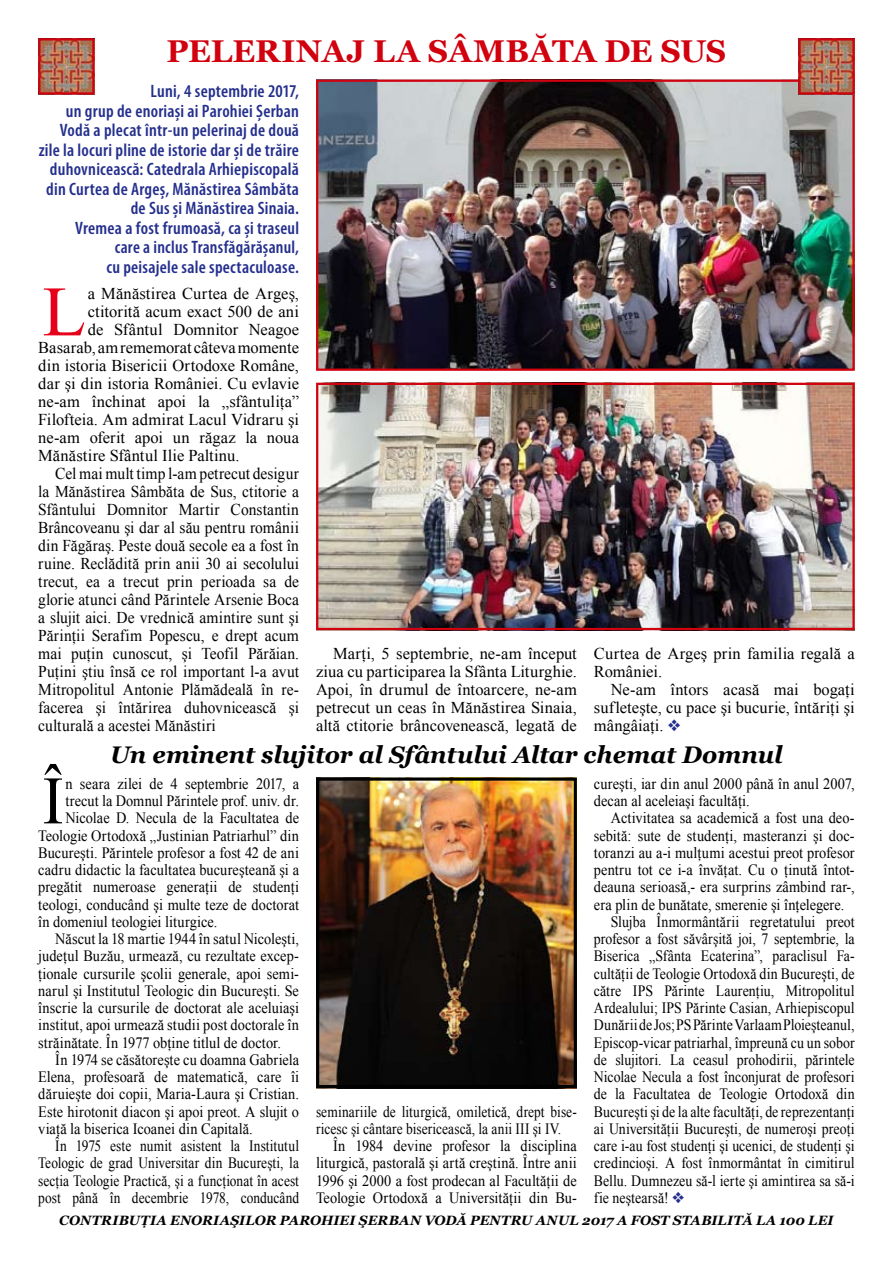
<style>
.page{position:relative;width:893px;height:1263px;background:#fff}
.page>*{position:absolute;margin:0;border:0;box-sizing:border-box;transform-origin:0 0}
.t1{font:70.8px "Times New Roman";color:#e60019}
.t2{font:67.8px "Times New Roman";color:#000;scale:.93 1}
.t3{font:700 31.5px "Georgia";color:#d1010e}
.t4{font:italic 700 24px "Georgia";letter-spacing:-.005em;color:#000}
.t5{font:600 condensed 18px/19.5px "Myriad Pro";letter-spacing:.015em;color:#242f8d;text-align:right}
.t6{font:16.5px/18px "Times New Roman";letter-spacing:.005em;color:#000;text-align:justify}
.t7{font:16.5px "Times New Roman";letter-spacing:.005em;color:#000;scale:.94 1}
.t8{font:15.75px/17.2px "Times New Roman";letter-spacing:.005em;color:#000;scale:.91 1}
.t9{font:15.75px "Times New Roman";letter-spacing:.005em;color:#000;scale:.88 1}
.t10{font:15.75px "Times New Roman";letter-spacing:.005em;color:#000;scale:.85 1}
.t11{font:italic 700 13.5px "Georgia";color:#000}
.s1{color:#242f8d}
</style>
<div class="page">
<img style="left:319px;top:83px;width:533px;height:285px">
<div style="left:316px;top:80px;width:539px;height:291px;border:2px solid #d1010e"></div>
<img style="left:41px;top:41px;width:51px;height:51px">
<div style="left:38px;top:38px;width:57px;height:57px;border:2px solid #d1010e"></div>
<img style="left:801px;top:41px;width:51px;height:51px">
<div style="left:798px;top:38px;width:57px;height:57px;border:2px solid #d1010e"></div>
<img style="left:319px;top:386px;width:533px;height:241px">
<div style="left:316px;top:383px;width:539px;height:247px;border:2px solid #d1010e"></div>
<img style="left:320px;top:781px;width:253px;height:303px">
<div style="left:316px;top:777px;width:261px;height:311px;border:3px solid #000"></div>
<h3 class="t3" style="left:167px;top:33px;width:561px">PELERINAJ LA SÂMBĂTA DE SUS</h3>
<p class="t5" style="left:39px;top:81px;width:262px">Luni, 4 septembrie 2017,<br>un grup de enoriași ai Parohiei Șerban Vodă a plecat într-un pelerinaj de două zile la locuri pline de istorie dar și de trăire duhovnicească: Catedrala Arhiepiscopală din Curtea de Argeș, Mănăstirea Sâmbăta de Sus și Mănăstirea Sinaia.<br>Vremea a fost frumoasă, ca și traseul<br>care a inclus Transfăgărășanul,<br>cu peisajele sale spectaculoase.</p>
<h1 class="t1" style="left:43px;top:264px;width:45px">L</h1>
<p class="t6" style="left:88px;top:285px;width:213px">a Mănăstirea Curtea de Argeş,</p>
<p class="t6" style="left:88px;top:303px;width:213px">ctitorită acum exact 500 de ani</p>
<p class="t6" style="left:88px;top:321px;width:213px">de Sfântul Domnitor Neagoe</p>
<p class="t6" style="left:38px;top:339px;width:262px">Basarab, am rememorat câteva momente</p>
<p class="t6" style="left:38px;top:357px;width:262px">din istoria Bisericii Ortodoxe Române,</p>
<p class="t6" style="left:38px;top:375px;width:262px">dar şi din istoria României. Cu evlavie</p>
<p class="t6" style="left:38px;top:393px;width:262px">ne-am închinat apoi la „sfântuliţa”</p>
<p class="t6" style="left:38px;top:411px;width:262px">Filofteia. Am admirat Lacul Vidraru şi</p>
<p class="t6" style="left:38px;top:429px;width:262px">ne-am oferit apoi un răgaz la noua</p>
<p class="t6" style="left:38px;top:447px;width:203px">Mănăstire Sfântul Ilie Paltinu.</p>
<p class="t7" style="left:55px;top:463px;width:261px">Cel mai mult timp l-am petrecut desigur</p>
<p class="t7" style="left:38px;top:481px;width:279px">la Mănăstirea Sâmbăta de Sus, ctitorie a</p>
<p class="t7" style="left:38px;top:499px;width:279px">Sfântului Domnitor Martir Constantin</p>
<p class="t7" style="left:38px;top:517px;width:279px">Brâncoveanu şi dar al său pentru românii</p>
<p class="t7" style="left:38px;top:535px;width:279px">din Făgăraş. Peste două secole ea a fost în</p>
<p class="t7" style="left:38px;top:553px;width:279px">ruine. Reclădită prin anii 30 ai secolului</p>
<p class="t7" style="left:38px;top:571px;width:279px">trecut, ea a trecut prin perioada sa de</p>
<p class="t7" style="left:38px;top:589px;width:279px">glorie atunci când Părintele Arsenie Boca</p>
<p class="t7" style="left:38px;top:607px;width:279px">a slujit aici. De vrednică amintire sunt şi</p>
<p class="t7" style="left:38px;top:625px;width:279px">Părinţii Serafim Popescu, e drept acum</p>
<p class="t7" style="left:38px;top:643px;width:279px">mai puţin cunoscut, şi Teofil Părăian.</p>
<p class="t7" style="left:38px;top:661px;width:279px">Puţini ştiu însă ce rol important l-a avut</p>
<p class="t7" style="left:38px;top:679px;width:279px">Mitropolitul Antonie Plămădeală în re-</p>
<p class="t7" style="left:38px;top:697px;width:279px">facerea şi întărirea duhovnicească şi</p>
<p class="t7" style="left:38px;top:715px;width:190px">culturală a acestei Mănăstiri</p>
<h2 class="t2" style="left:43px;top:755px;width:24px">Î</h2>
<p class="t6" style="left:316px;top:645px;width:262px;text-indent:17px">Marţi, 5 septembrie, ne-am început ziua cu participarea la Sfânta Liturghie.<br>Apoi, în drumul de întoarcere, ne-am petrecut un ceas în Mănăstirea Sinaia, altă ctitorie brâncovenească, legată de</p>
<p class="t6" style="left:594px;top:645px;width:262px">Curtea de Argeş prin familia regală a<br>României.</p>
<p class="t6" style="left:594px;top:681px;width:262px;text-indent:17px">Ne-am întors acasă mai bogaţi sufleteşte, cu pace şi bucurie, întăriţi şi mângâiaţi. <span class="s1">❖</span></p>
<h3 class="t4" style="left:110px;top:741px;width:674px">Un eminent slujitor al Sfântului Altar chemat Domnul</h3>
<p class="t8" style="left:594px;top:775px;width:288px">cureşti, iar din anul 2000 până în anul 2007, decan al aceleiaşi facultăţi.</p>
<p class="t8" style="left:611px;top:809px;width:269px">Activitatea sa academică a fost una deo-</p>
<p class="t8" style="left:594px;top:826px;width:288px">sebită: sute de studenţi, masteranzi şi doc-</p>
<p class="t8" style="left:594px;top:844px;width:288px">toranzi au a-i mulţumi acestui preot profesor</p>
<p class="t8" style="left:594px;top:861px;width:288px">pentru tot ce i-a învăţat. Cu o ţinută întot-</p>
<p class="t8" style="left:594px;top:878px;width:288px">deauna serioasă,- era surprins zâmbind rar-,</p>
<p class="t8" style="left:594px;top:895px;width:277px">era plin de bunătate, smerenie şi înţelegere.</p>
<p class="t9" style="left:611px;top:911px;width:278px">Slujba Înmormântării regretatului preot</p>
<p class="t9" style="left:594px;top:928px;width:298px">profesor a fost săvârşită joi, 7 septembrie, la</p>
<p class="t9" style="left:594px;top:945px;width:298px">Biserica „Sfânta Ecaterina”, paraclisul Fa-</p>
<p class="t9" style="left:594px;top:963px;width:298px">cultăţii de Teologie Ortodoxă din Bucureşti, de</p>
<p class="t9" style="left:594px;top:980px;width:298px">către IPS Părinte Laurenţiu, Mitropolitul</p>
<p class="t9" style="left:594px;top:997px;width:298px">Ardealului; IPS Părinte Casian, Arhiepiscopul</p>
<p class="t9" style="left:594px;top:1014px;width:298px">Dunării de Jos; PS Părinte Varlaam Ploieşteanul,</p>
<p class="t9" style="left:594px;top:1032px;width:298px">Episcop-vicar patriarhal, împreună cu un sobor</p>
<p class="t9" style="left:594px;top:1049px;width:298px">de slujitori. La ceasul prohodirii, părintele</p>
<p class="t9" style="left:594px;top:1066px;width:298px">Nicolae Necula a fost înconjurat de profesori</p>
<p class="t9" style="left:594px;top:1083px;width:298px">de la Facultatea de Teologie Ortodoxă din</p>
<p class="t9" style="left:594px;top:1101px;width:298px">Bucureşti şi de la alte facultăţi, de reprezentanţi</p>
<p class="t9" style="left:594px;top:1118px;width:298px">ai Universităţii Bucureşti, de numeroşi preoţi</p>
<p class="t9" style="left:594px;top:1135px;width:298px">care i-au fost studenţi şi ucenici, de studenţi şi</p>
<p class="t9" style="left:594px;top:1152px;width:298px">credincioşi. A fost înmormântat în cimitirul</p>
<p class="t9" style="left:594px;top:1170px;width:298px">Bellu. Dumnezeu să-l ierte şi amintirea sa să-i</p>
<p class="t9" style="left:594px;top:1187px;width:104px">fie neştearsă! <span class="s1">❖</span></p>
<p class="t8" style="left:65px;top:775px;width:258px">n seara zilei de 4 septembrie 2017, a</p>
<p class="t8" style="left:65px;top:792px;width:258px">trecut la Domnul Părintele prof. univ. dr.</p>
<p class="t8" style="left:65px;top:809px;width:258px">Nicolae D. Necula de la Facultatea de</p>
<p class="t8" style="left:38px;top:826px;width:288px">Teologie Ortodoxă „Justinian Patriarhul” din</p>
<p class="t8" style="left:38px;top:844px;width:288px">Bucureşti. Părintele profesor a fost 42 de ani</p>
<p class="t8" style="left:38px;top:861px;width:288px">cadru didactic la facultatea bucureşteană şi a</p>
<p class="t8" style="left:38px;top:878px;width:288px">pregătit numeroase generaţii de studenţi</p>
<p class="t8" style="left:38px;top:895px;width:288px">teologi, conducând şi multe teze de doctorat</p>
<p class="t8" style="left:38px;top:913px;width:198px">în domeniul teologiei liturgice.</p>
<p class="t8" style="left:55px;top:930px;width:269px">Născut la 18 martie 1944 în satul Nicoleşti,</p>
<p class="t8" style="left:38px;top:947px;width:288px">judeţul Buzău, urmează, cu rezultate excep-</p>
<p class="t8" style="left:38px;top:964px;width:288px">ţionale cursurile şcolii generale, apoi semi-</p>
<p class="t8" style="left:38px;top:982px;width:288px">narul şi Institutul Teologic din Bucureşti. Se</p>
<p class="t8" style="left:38px;top:999px;width:288px">înscrie la cursurile de doctorat ale aceluiaşi</p>
<p class="t8" style="left:38px;top:1016px;width:288px">institut, apoi urmează studii post doctorale în</p>
<p class="t8" style="left:38px;top:1033px;width:268px">străinătate. În 1977 obţine titlul de doctor.</p>
<p class="t8" style="left:55px;top:1051px;width:269px">În 1974 se căsătoreşte cu doamna Gabriela</p>
<p class="t8" style="left:38px;top:1068px;width:288px">Elena, profesoară de matematică, care îi</p>
<p class="t8" style="left:38px;top:1085px;width:288px">dăruieşte doi copii, Maria-Laura şi Cristian.</p>
<p class="t8" style="left:38px;top:1102px;width:288px">Este hirotonit diacon şi apoi preot. A slujit o</p>
<p class="t8" style="left:38px;top:1120px;width:237px">viaţă la biserica Icoanei din Capitală.</p>
<p class="t10" style="left:55px;top:1135px;width:288px">În 1975 este numit asistent la Institutul</p>
<p class="t10" style="left:38px;top:1152px;width:308px">Teologic de grad Universitar din Bucureşti, la</p>
<p class="t10" style="left:38px;top:1170px;width:308px">secţia Teologie Practică, şi a funcţionat în acest</p>
<p class="t10" style="left:38px;top:1187px;width:308px">post până în decembrie 1978, conducând</p>
<p class="t10" style="left:316px;top:1101px;width:308px">seminariile de liturgică, omiletică, drept bise-</p>
<p class="t10" style="left:316px;top:1118px;width:290px">ricesc şi cântare bisericească, la anii III şi IV.</p>
<p class="t8" style="left:333px;top:1137px;width:269px">În 1984 devine profesor la disciplina</p>
<p class="t8" style="left:316px;top:1154px;width:288px">liturgică, pastorală şi artă creştină. Între anii</p>
<p class="t8" style="left:316px;top:1171px;width:288px">1996 şi 2000 a fost prodecan al Facultăţii de</p>
<p class="t8" style="left:316px;top:1189px;width:288px">Teologie Ortodoxă a Universităţii din Bu-</p>
<p class="t11" style="left:59px;top:1212px;width:12px">CONTRIBU</p>
<p class="t11" style="left:140px;top:1212px;width:41px">ŢIA ENORI</p>
<p class="t11" style="left:220px;top:1212px;width:30px">AŞILOR</p>
<p class="t11" style="left:280px;top:1212px;width:63px">PAROHIEI</p>
<p class="t11" style="left:359px;top:1212px;width:21px">ŞERB</p>
<p class="t11" style="left:399px;top:1212px;width:47px">AN VODĂ</p>
<p class="t11" style="left:470px;top:1212px;width:22px">PENTRU</p>
<p class="t11" style="left:536px;top:1212px;width:23px">ANUL</p>
<p class="t11" style="left:582px;top:1212px;width:129px">2017 A FOST STABILITĂ</p>
<p class="t11" style="left:756px;top:1212px;width:63px">LA 100 LEI</p>
</div>
